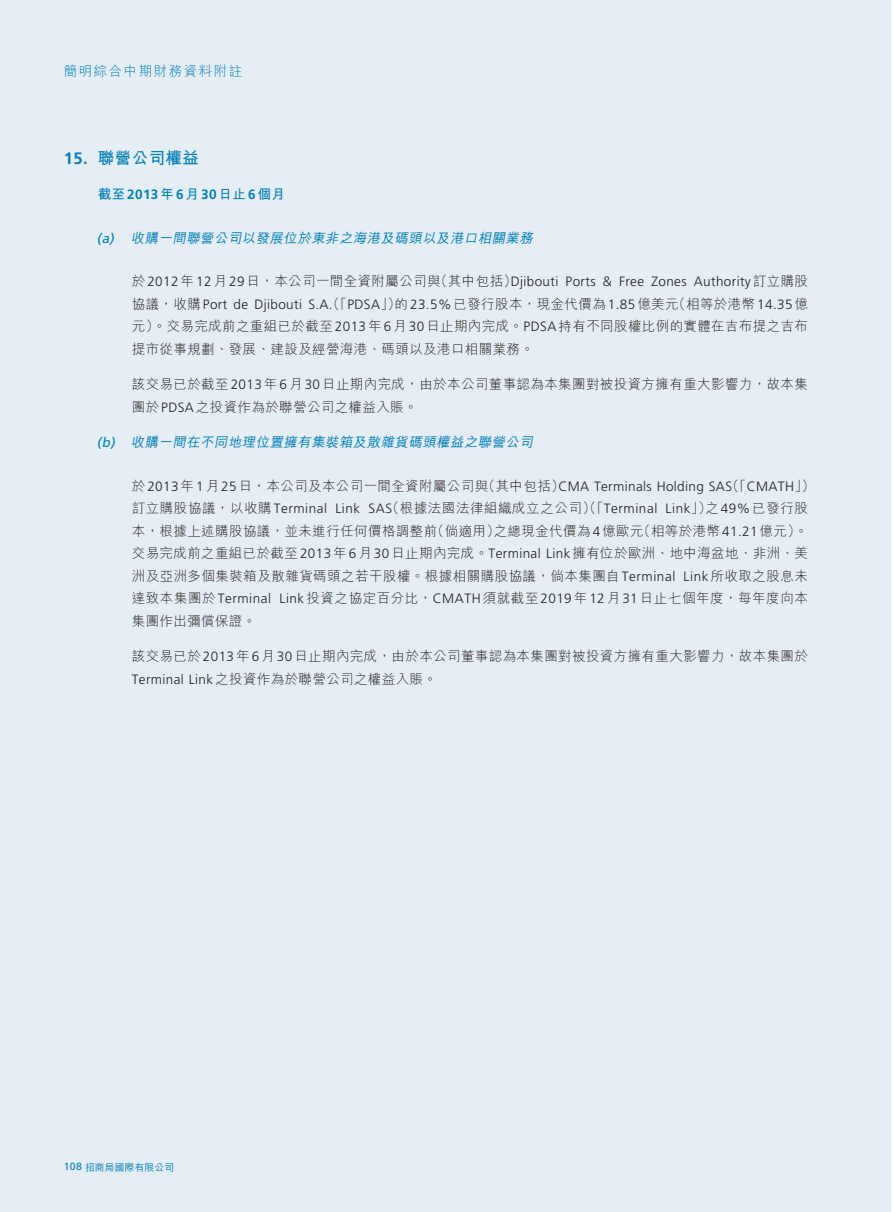
<style>
.page{position:relative;width:893px;height:1212px;background:#fff}
.page>*{position:absolute;margin:0;border:0;box-sizing:border-box;transform-origin:0 0}
._3__標題{font:700 16.5px "M Hei HK";letter-spacing:.03em;color:#037fb5}
._1__內文{font:300 13.5px/22.5px "M Hei HK";letter-spacing:.03em;color:#231f20}
._5__副副標題{font:italic 500 13.5px "M Hei HK";color:#037fb5}
._4__副標題{font:700 13.5px "M Hei HK";color:#037fb5}
.t1{font:300 13.5px "M Hei HK";letter-spacing:.11em;color:#037fb5}
.t2{font:500 9.75px "M Hei HK";letter-spacing:.02em;color:#037fb5}
.s1{font-family:"Frutiger LT Std"}
.s2{font-family:"Frutiger LT Std";font-weight:400}
.s3{font-family:"Frutiger LT Std";font-weight:400;font-size:10.5px}
</style>
<div class="page">
<div style="left:0;top:0;width:891px;height:1212px;background:#e5edf5"></div>
<p class="t1" style="left:64px;top:64px;width:180px">簡明綜合中期財務資料附註</p>
<p class="_3__標題" style="left:64px;top:146px;width:137px"><span class="s1">15.</span> 聯營公司權益</p>
<p class="_4__副標題" style="left:98px;top:184px;width:189px">截至<span class="s1">2013</span>年<span class="s1">6</span>月<span class="s1">30</span>日止<span class="s1">6</span>個月</p>
<p class="_5__副副標題" style="left:97px;top:228px;width:441px"><span class="s2">(a)</span> 收購一間聯營公司以發展位於東非之海港及碼頭以及港口相關業務</p>
<p class="_1__內文" style="left:132px;top:270px;width:678px;text-align:justify">於<span class="s1">2012</span>年<span class="s1">12</span>月<span class="s1">29</span>日，本公司一間全資附屬公司與（其中包括）<span class="s1">Djibouti Ports &amp; Free Zones Authority</span>訂立購股協議，收購<span class="s1">Port de Djibouti S.A.</span>（「<span class="s1">PDSA</span>」）的<span class="s1">23.5%</span>已發行股本，現金代價為<span class="s1">1.85</span>億美元（相等於港幣<span class="s1">14.35</span>億元）。交易完成前之重組已於截至<span class="s1">2013</span>年<span class="s1">6</span>月<span class="s1">30</span>日止期內完成。<span class="s1">PDSA</span>持有不同股權比例的實體在吉布提之吉布提市從事規劃、發展、建設及經營海港、碼頭以及港口相關業務。</p>
<p class="_1__內文" style="left:132px;top:373px;width:678px">該交易已於截至<span class="s1">2013</span>年<span class="s1">6</span>月<span class="s1">30</span>日止期內完成，由於本公司董事認為本集團對被投資方擁有重大影響力，故本集團於<span class="s1">PDSA</span>之投資作為於聯營公司之權益入賬。</p>
<p class="_5__副副標題" style="left:97px;top:432px;width:441px"><span class="s2">(b)</span> 收購一間在不同地理位置擁有集裝箱及散雜貨碼頭權益之聯營公司</p>
<p class="_1__內文" style="left:132px;top:474px;width:685px">於<span class="s1">2013</span>年<span class="s1">1</span>月<span class="s1">25</span>日，本公司及本公司一間全資附屬公司與（其中包括）<span class="s1">CMA Terminals Holding SAS</span>（「<span class="s1">CMATH</span>」）訂立購股協議，以收購<span class="s1">Terminal Link SAS</span>（根據法國法律組織成立之公司）（「<span class="s1">Terminal Link</span>」）之<span class="s1">49%</span>已發行股本，根據上述購股協議，並未進行任何價格調整前（倘適用）之總現金代價為<span class="s1">4</span>億歐元（相等於港幣<span class="s1">41.21</span>億元）。交易完成前之重組已於截至<span class="s1">2013</span>年<span class="s1">6</span>月<span class="s1">30</span>日止期內完成。<span class="s1">Terminal Link</span>擁有位於歐洲、地中海盆地、非洲、美洲及亞洲多個集裝箱及散雜貨碼頭之若干股權。根據相關購股協議，倘本集團自<span class="s1">Terminal Link</span>所收取之股息未達致本集團於<span class="s1">Terminal Link</span>投資之協定百分比，<span class="s1">CMATH</span>須就截至<span class="s1">2019</span>年<span class="s1">12</span>月<span class="s1">31</span>日止七個年度，每年度向本集團作出彌償保證。</p>
<p class="_1__內文" style="left:132px;top:644px;width:678px">該交易已於<span class="s1">2013</span>年<span class="s1">6</span>月<span class="s1">30</span>日止期內完成，由於本公司董事認為本集團對被投資方擁有重大影響力，故本集團於<br><span class="s1">Terminal Link</span>之投資作為於聯營公司之權益入賬。</p>
<p class="t2" style="left:64px;top:1160px;width:112px"><span class="s3">108</span> 招商局國際有限公司</p>
</div>
